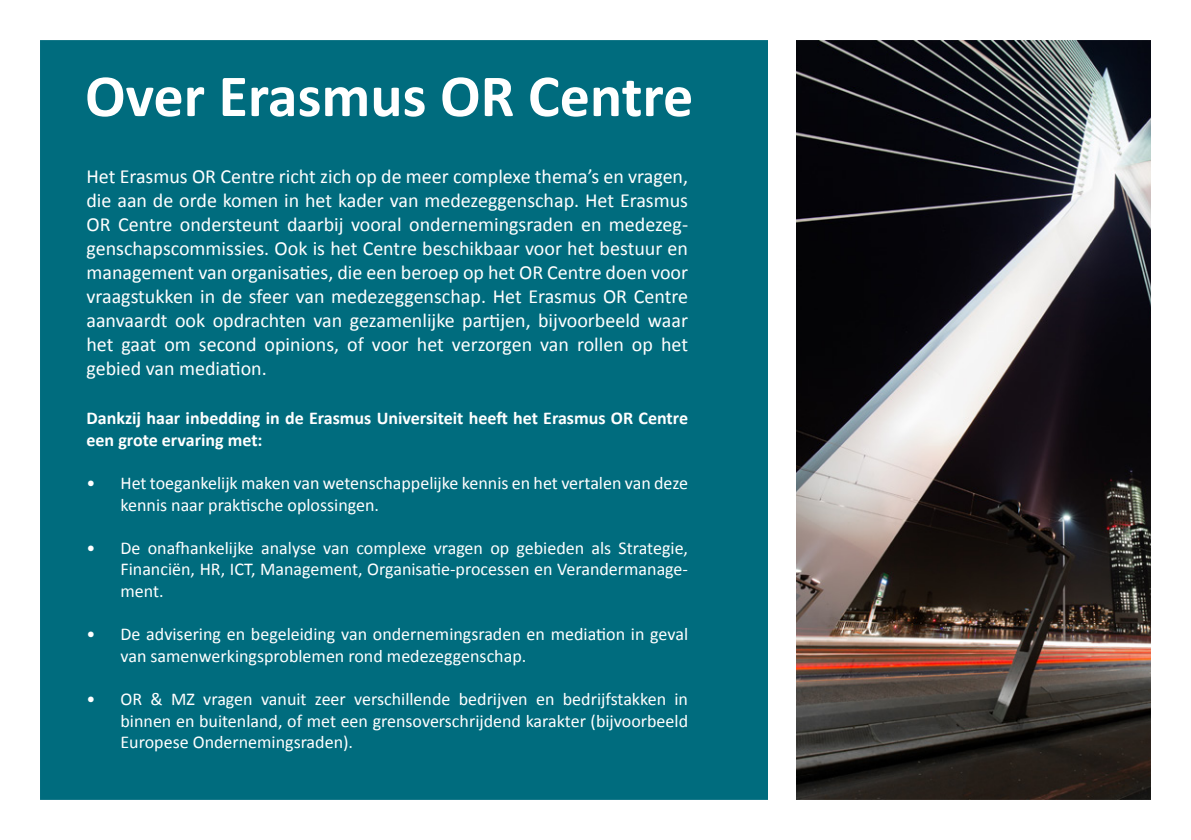
<style>
.page{position:relative;width:1191px;height:840px;background:#fff}
.page>*{position:absolute;margin:0;border:0;box-sizing:border-box;transform-origin:0 0}
.t1{font:700 60px "Calibri";color:#fff}
.t2{font:20px/24px "Calibri";color:#fff;text-align:justify}
.t3{font:18px/21.6px "Calibri";color:#fff}
.t4{font:700 18px/21.6px "Calibri";color:#fff}
</style>
<div class="page">
<div style="left:11px;top:14px;width:756px;height:814px;background:#006c7e"></div>
<img style="left:796px;top:41px;width:354px;height:757px">
<div style="left:0;top:0;width:1191px;height:839px;border:40px solid #fff"></div>
<h1 class="t1" style="left:85px;top:58px;width:610px">Over Erasmus OR Centre</h1>
<p class="t2" style="left:86px;top:164px;width:603px">Het Erasmus OR Centre richt zich op de meer complexe thema’s en vragen, die aan de orde komen in het kader van medezeggenschap. Het Erasmus OR Centre ondersteunt daarbij vooral ondernemingsraden en medezeg&shy;genschapscommissies. Ook is het Centre beschikbaar voor het bestuur en management van organisaties, die een beroep op het OR Centre doen voor vraagstukken in de sfeer van medezeggenschap. Het Erasmus OR Centre aanvaardt ook opdrachten van gezamenlijke partijen, bijvoorbeeld waar het gaat om second opinions, of voor het verzorgen van rollen op het gebied van mediation.</p>
<p class="t4" style="left:86px;top:407px;width:603px">Dankzij haar inbedding in de Erasmus Universiteit heeft het Erasmus OR Centre een grote ervaring met:</p>
<p class="t3" style="left:120px;top:472px;width:569px;text-indent:-34px">• Het toegankelijk maken van wetenschappelijke kennis en het vertalen van deze kennis naar praktische oplossingen.</p>
<p class="t3" style="left:120px;top:536px;width:569px;text-align:justify;text-indent:-34px">• De onafhankelijke analyse van complexe vragen op gebieden als Strategie, Financiën, HR, ICT, Management, Organisatie-processen en Verandermanage&shy;ment.</p>
<p class="t3" style="left:120px;top:623px;width:569px;text-indent:-34px">• De advisering en begeleiding van ondernemingsraden en mediation in geval van samenwerkingsproblemen rond medezeggenschap.</p>
<p class="t3" style="left:120px;top:688px;width:569px;text-align:justify;text-indent:-34px">• OR &amp; MZ vragen vanuit zeer verschillende bedrijven en bedrijfstakken in binnen en buitenland, of met een grensoverschrijdend karakter (bijvoorbeeld Europese Ondernemingsraden).</p>
</div>
